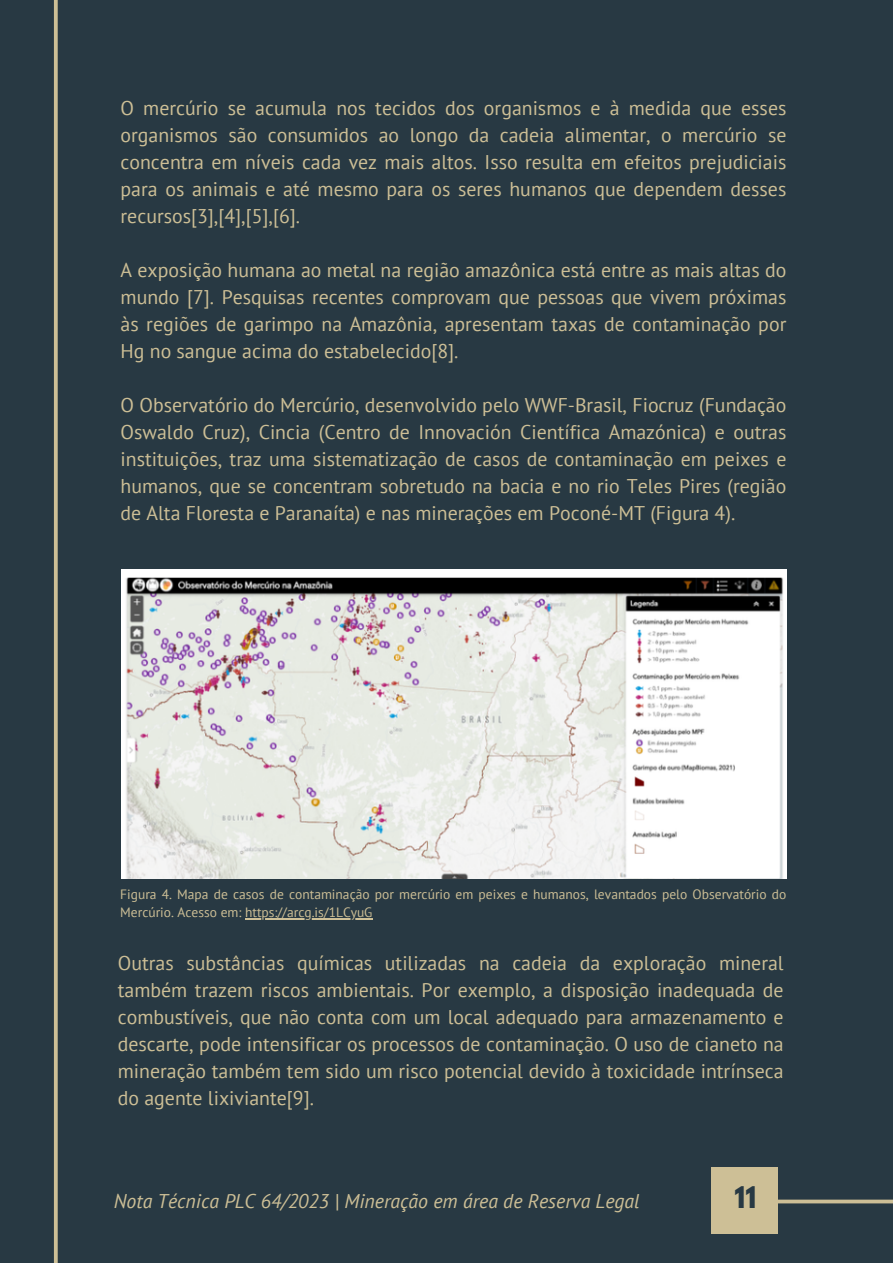
<style>
.page{position:relative;width:893px;height:1264px;background:#fff}
.page>*{position:absolute;margin:0;border:0;box-sizing:border-box;transform-origin:0 0}
.t1{font:700 26.4px "League Spartan";color:#283943}
.t2{font:19.8px/27px "PT Sans";color:#cdbf96;text-align:justify}
.t3{font:italic 19.8px "PT Sans";color:#cdbf96}
.t4{font:13.5px/18px "PT Sans";color:#cdbf96}
</style>
<div class="page">
<div style="left:0;top:0;width:892px;height:1262px;background:#283943"></div>
<svg style="left:53px;top:0;width:5px;height:1262px"></svg>
<svg style="left:778px;top:1199px;width:114px;height:5px"></svg>
<div style="left:711px;top:1167px;width:67px;height:66px;background:#cdbf96"></div>
<img style="left:122px;top:569px;width:664px;height:309px">
<hr style="left:245px;top:918px;width:127px;height:1px;background:#cdbf96">
<p class="t2" style="left:121px;top:94px;width:667px">O mercúrio se acumula nos tecidos dos organismos e à medida que esses organismos são consumidos ao longo da cadeia alimentar, o mercúrio se concentra em níveis cada vez mais altos. Isso resulta em efeitos prejudiciais para os animais e até mesmo para os seres humanos que dependem desses recursos[3],[4],[5],[6].</p>
<p class="t2" style="left:121px;top:256px;width:667px">A exposição humana ao metal na região amazônica está entre as mais altas do mundo [7]. Pesquisas recentes comprovam que pessoas que vivem próximas às regiões de garimpo na Amazônia, apresentam taxas de contaminação por Hg no sangue acima do estabelecido[8].</p>
<p class="t2" style="left:121px;top:391px;width:667px">O Observatório do Mercúrio, desenvolvido pelo WWF-Brasil, Fiocruz (Fundação Oswaldo Cruz), Cincia (Centro de Innovación Científica Amazónica) e outras instituições, traz uma sistematização de casos de contaminação em peixes e humanos, que se concentram sobretudo na bacia e no rio Teles Pires (região de Alta Floresta e Paranaíta) e nas minerações em Poconé-MT (Figura 4).</p>
<p class="t4" style="left:120px;top:885px;width:667px">Figura 4. Mapa de casos de contaminação por mercúrio em peixes e humanos, levantados pelo Observatório do<br>Mercúrio. Acesso em: https://arcg.is/1LCyuG</p>
<p class="t2" style="left:118px;top:949px;width:667px">Outras substâncias químicas utilizadas na cadeia da exploração mineral também trazem riscos ambientais. Por exemplo, a disposição inadequada de combustíveis, que não conta com um local adequado para armazenamento e descarte, pode intensificar os processos de contaminação. O uso de cianeto na mineração também tem sido um risco potencial devido à toxicidade intrínseca do agente lixiviante[9].</p>
<p class="t3" style="left:114px;top:1187px;width:527px">Nota Técnica PLC 64/2023 | Mineração em área de Reserva Legal</p>
<p class="t1" style="left:734px;top:1183px;width:23px">11</p>
</div>
